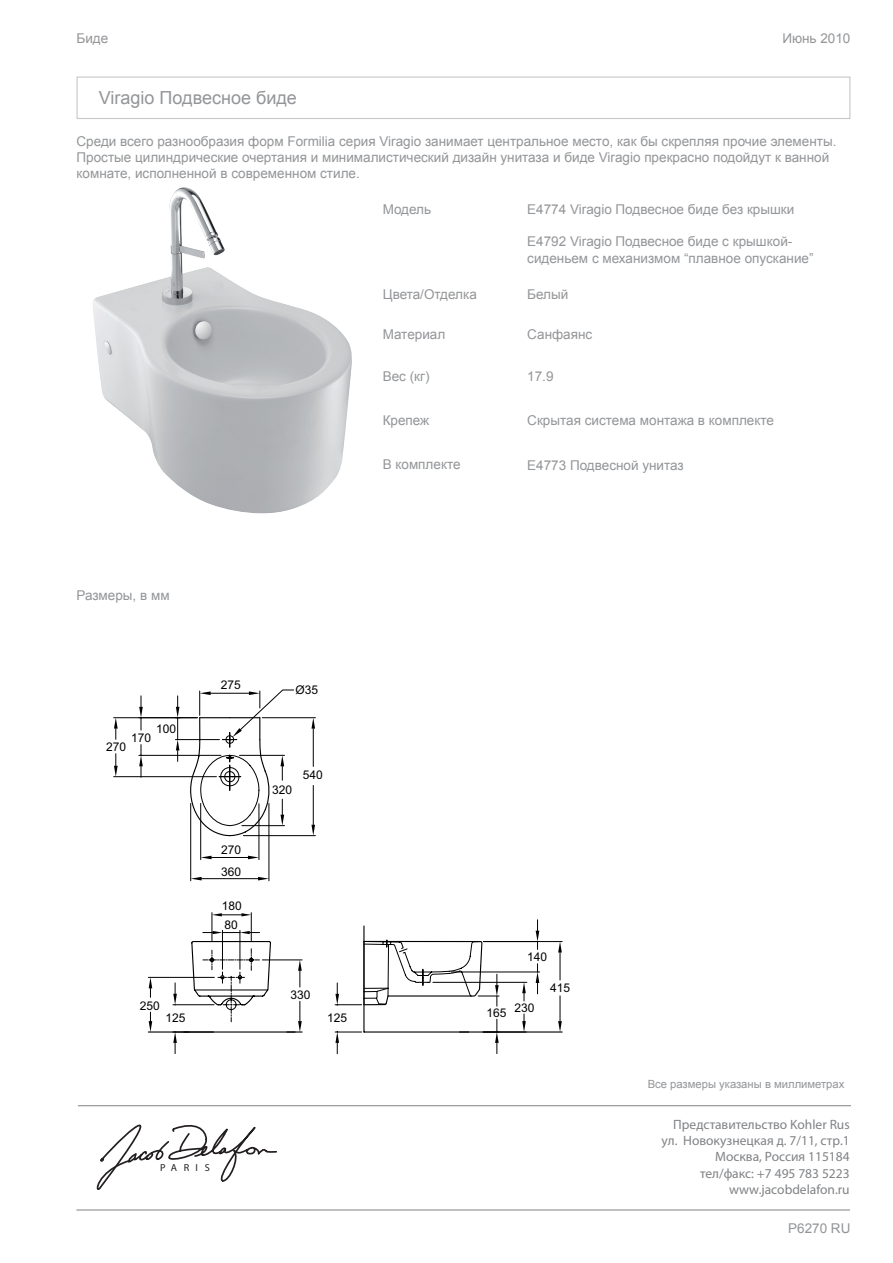
<style>
.page{position:relative;width:893px;height:1263px;background:#fff}
.page>*{position:absolute;margin:0;border:0;box-sizing:border-box;transform-origin:0 0}
.Product_name{font:18px "Arial";color:#939598}
.Spec_title{font:13.5px/16.2px "Arial";color:#939598}
.t1{font:13.5px/16.2px "Myriad Pro";color:#808285;text-align:right}
.Date{font:13.5px "Arial";color:#939598}
.Range_catagory{font:13.5px "Arial";color:#939598}
.t2{font:12px/21.8px "Arial";color:#000}
.Date-2{font:11.25px "Arial";color:#939598}
.t3{font:10.2px "Geometr 415 Lt BT";letter-spacing:.625em;color:#231f20}
</style>
<div class="page">
<div style="left:77px;top:77px;width:773px;height:42px;border:1px solid #c7c8ca"></div>
<svg style="left:95px;top:1106px;width:183px;height:84px"></svg>
<hr style="left:78px;top:1105px;width:772px;height:1px;background:#808285">
<hr style="left:76px;top:1209px;width:774px;height:1px;background:#808285">
<img style="left:93px;top:187px;width:259px;height:326px">
<hr style="left:139px;top:755px;width:82px;height:1px;background:#000">
<svg style="left:139px;top:745px;width:4px;height:31px"></svg>
<svg style="left:139px;top:696px;width:4px;height:34px"></svg>
<hr style="left:114px;top:717px;width:66px;height:1px;background:#000">
<hr style="left:114px;top:776px;width:102px;height:1px;background:#000">
<svg style="left:114px;top:718px;width:4px;height:21px"></svg>
<svg style="left:114px;top:754px;width:4px;height:23px"></svg>
<hr style="left:148px;top:977px;width:66px;height:1px;background:#000">
<hr style="left:148px;top:1031px;width:41px;height:1px;background:#000">
<svg style="left:149px;top:977px;width:3px;height:20px"></svg>
<svg style="left:149px;top:1012px;width:3px;height:20px"></svg>
<hr style="left:451px;top:972px;width:89px;height:1px;background:#000">
<svg style="left:536px;top:964px;width:3px;height:30px"></svg>
<svg style="left:536px;top:920px;width:3px;height:29px"></svg>
<hr style="left:433px;top:982px;width:94px;height:1px;background:#000">
<svg style="left:522px;top:982px;width:4px;height:19px"></svg>
<svg style="left:522px;top:1014px;width:4px;height:17px"></svg>
<hr style="left:483px;top:941px;width:79px;height:1px;background:#000">
<hr style="left:483px;top:1031px;width:79px;height:1px;background:#000">
<svg style="left:558px;top:941px;width:4px;height:39px"></svg>
<svg style="left:558px;top:996px;width:4px;height:36px"></svg>
<svg style="left:173px;top:690px;width:326px;height:364px"></svg>
<p class="Range_catagory" style="left:77px;top:29px;width:33px">Биде</p>
<p class="Date" style="left:782px;top:29px;width:70px">Июнь 2010</p>
<p class="Product_name" style="left:99px;top:86px;width:199px">Viragio Подвесное биде</p>
<p class="Spec_title" style="left:77px;top:133px;width:761px">Среди всего разнообразия форм Formilia серия Viragio занимает центральное место, как бы скрепляя прочие элементы.<br>Простые цилиндрические очертания и минималистический дизайн унитаза и биде Viragio прекрасно подойдут к ванной комнате, исполненной в современном стиле.</p>
<p class="Spec_title" style="left:383px;top:201px;width:50px">Модель</p>
<p class="Spec_title" style="left:527px;top:201px;width:269px">Е4774 Viragio Подвесное биде без крышки</p>
<p class="Spec_title" style="left:527px;top:234px;width:288px">E4792 Viragio Подвесное биде с крышкой&shy;сиденьем с механизмом “плавное опускание”</p>
<p class="Spec_title" style="left:383px;top:286px;width:96px">Цвета/Отделка</p>
<p class="Spec_title" style="left:527px;top:286px;width:43px">Белый</p>
<p class="Spec_title" style="left:383px;top:327px;width:64px">Материал</p>
<p class="Spec_title" style="left:383px;top:368px;width:48px">Вес (кг)</p>
<p class="Spec_title" style="left:527px;top:327px;width:66px">Санфаянс</p>
<p class="Spec_title" style="left:527px;top:368px;width:28px">17.9</p>
<p class="Spec_title" style="left:383px;top:412px;width:48px">Крепеж</p>
<p class="Spec_title" style="left:527px;top:412px;width:248px">Скрытая система монтажа в комплекте</p>
<p class="Spec_title" style="left:383px;top:456px;width:79px">В комплекте</p>
<p class="Spec_title" style="left:527px;top:457px;width:158px">Е4773 Подвесной унитаз</p>
<p class="Spec_title" style="left:77px;top:587px;width:95px">Размеры, в мм</p>
<p class="t2" style="left:156px;top:718px;width:22px">100</p>
<p class="t2" style="left:131px;top:727px;width:22px">170</p>
<p class="t2" style="left:106px;top:736px;width:22px">270</p>
<p class="t2" style="left:140px;top:995px;width:22px">250</p>
<p class="t2" style="left:165px;top:1007px;width:22px">125</p>
<p class="t2" style="left:221px;top:674px;width:22px">275</p>
<p class="t2" style="left:221px;top:839px;width:22px">270<br>360</p>
<p class="t2" style="left:222px;top:896px;width:22px;line-height:18.9px">180<br>80</p>
<p class="t2" style="left:296px;top:679px;width:24px">Ø35</p>
<p class="t2" style="left:272px;top:779px;width:22px">320</p>
<p class="t2" style="left:303px;top:764px;width:22px">540</p>
<p class="t2" style="left:290px;top:984px;width:22px">330</p>
<p class="t2" style="left:327px;top:1006px;width:22px">125</p>
<p class="t3" style="left:160px;top:1161px;width:51px">PARIS</p>
<p class="t2" style="left:527px;top:946px;width:22px">140</p>
<p class="t2" style="left:487px;top:999px;width:50px">165 230</p>
<p class="t2" style="left:550px;top:977px;width:22px">415</p>
<p class="Date-2" style="left:648px;top:1076px;width:198px">Все размеры указаны в миллиметрах</p>
<p class="t1" style="left:662px;top:1116px;width:190px">Представительство Kohler Rus ул. Новокузнецкая д. 7/11, стр.1<br>Москва, Россия 115184 тел/факс: +7 495 783 5223 www.jacobdelafon.ru</p>
<p class="Date" style="left:788px;top:1219px;width:64px">P6270 RU</p>
</div>
